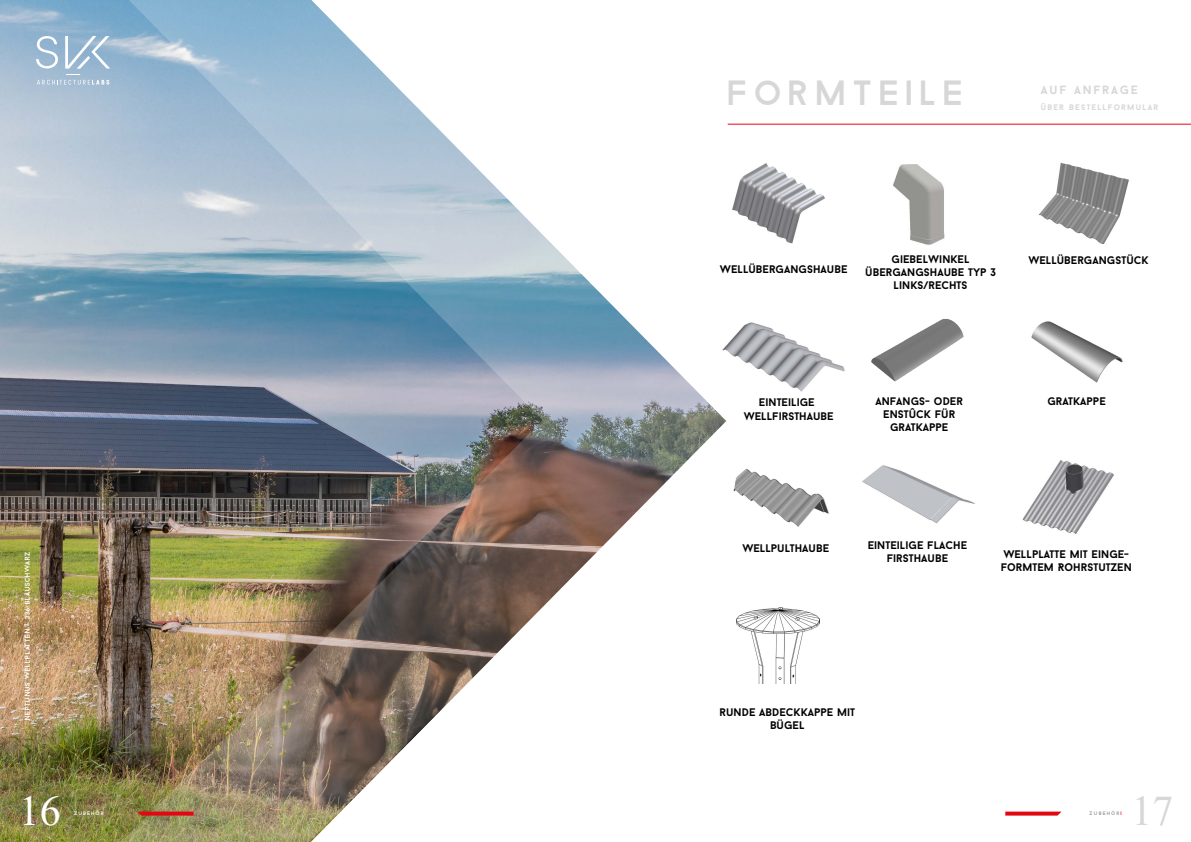
<style>
.page{position:relative;width:1191px;height:842px;background:#fff}
.page>*{position:absolute;margin:0;border:0;box-sizing:border-box;transform-origin:0 0}
.t1{font:42px "Times New Roman";color:#fff}
.t2{font:42px "Times New Roman";color:#d8d7d7}
.t3{font:35px "Droidiga";letter-spacing:.12em;color:#d8d7d7}
.t4{font:700 12px "Baron Neue";letter-spacing:.15em;color:#d8d6d7}
.t5{font:700 11px/13.2px "Baron Neue";color:#000;text-align:center}
.t6{font:700 8px "Baron Neue";letter-spacing:.15em;color:#d8d6d7}
.t7{font:7px "Droidiga";letter-spacing:-.005em;color:#fff}
.t8{font:5px "Droidiga";letter-spacing:.2em;color:#fff}
.t9{font:5px "Droidiga";letter-spacing:.2em;color:#969795}
.s1{color:#e30613}
</style>
<div class="page">
<img style="left:0;top:0;width:113px;height:842px">
<svg style="left:36px;top:36px;width:74px;height:49px;background:#abc3d8"></svg>
<img style="left:113px;top:0;width:617px;height:842px">
<svg style="left:137px;top:811px;width:57px;height:4px"></svg>
<svg style="left:1005px;top:811px;width:56px;height:4px"></svg>
<hr style="left:727px;top:124px;width:464px;height:1px;background:#e30613">
<img style="left:732px;top:163px;width:93px;height:81px">
<img style="left:893px;top:164px;width:52px;height:81px">
<img style="left:1038px;top:162px;width:91px;height:82px">
<img style="left:716px;top:318px;width:129px;height:85px">
<img style="left:871px;top:318px;width:93px;height:63px">
<img style="left:1031px;top:321px;width:92px;height:62px">
<img style="left:733px;top:469px;width:96px;height:58px">
<img style="left:862px;top:465px;width:113px;height:59px">
<img style="left:1022px;top:460px;width:92px;height:74px">
<img style="left:736px;top:607px;width:84px;height:76px">
<h2 class="t3" style="left:729px;top:72px;width:238px">FORMTEILE</h2>
<p class="t4" style="left:1040px;top:82px;width:99px">AUF ANFRAGE</p>
<p class="t6" style="left:1040px;top:102px;width:119px">ÜBER BESTELLFORMULAR</p>
<p class="t5" style="left:720px;top:263px;width:129px">WELLÜBERGANGSHAUBE</p>
<p class="t5" style="left:865px;top:252px;width:132px">GIEBELWINKEL<br>ÜBERGANGSHAUBE TYP 3<br>LINKS/RECHTS</p>
<p class="t5" style="left:1028px;top:253px;width:122px">WELLÜBERGANGSTÜCK</p>
<p class="t7" style="left:23px;top:720px;width:170px;rotate:-90deg">NEPTUNUS WELLPLATTEN - 336 BLAUSCHWARZ</p>
<p class="t5" style="left:743px;top:396px;width:91px">EINTEILIGE<br>WELLFIRSTHAUBE</p>
<p class="t5" style="left:875px;top:394px;width:89px">ANFANGS- ODER<br>ENSTÛCK FÜR<br>GRATKAPPE</p>
<p class="t5" style="left:1047px;top:394px;width:60px">GRATKAPPE</p>
<p class="t5" style="left:742px;top:541px;width:88px">WELLPULTHAUBE</p>
<p class="t5" style="left:867px;top:538px;width:101px">EINTEILIGE FLACHE<br>FIRSTHAUBE</p>
<p class="t5" style="left:1000px;top:547px;width:133px;text-align:left">WELLPLATTE MIT EINGE-<br>FORMTEM ROHRSTUTZEN</p>
<p class="t5" style="left:719px;top:705px;width:137px">RUNDE ABDECKKAPPE MIT<br>BÜGEL</p>
<h1 class="t1" style="left:19px;top:781px;width:43px">16</h1>
<p class="t8" style="left:67px;top:811px;width:39px"><span class="s1">|</span> ZUBEHÖR</p>
<p class="t9" style="left:1089px;top:811px;width:34px">ZUBEHÖR<span class="s1">|</span></p>
<h1 class="t2" style="left:1131px;top:781px;width:43px">17</h1>
</div>
